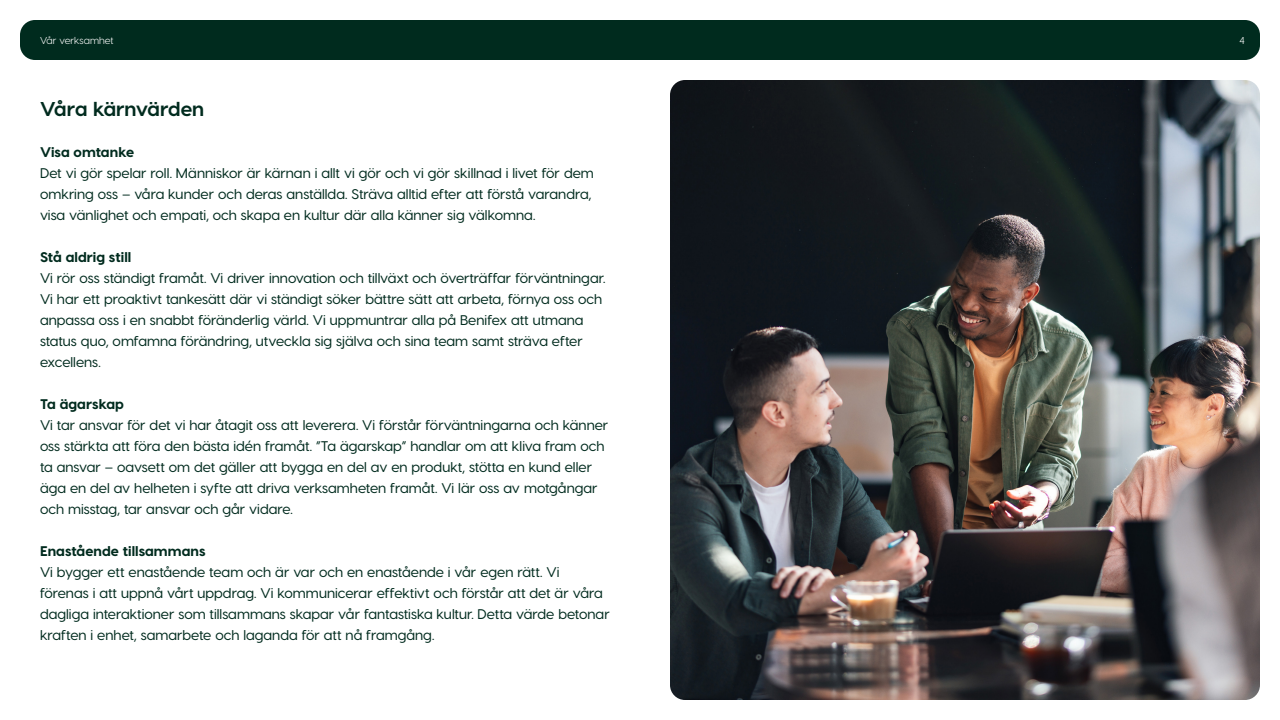
<style>
.page{position:relative;width:1280px;height:720px;background:#fff}
.page>*{position:absolute;margin:0;border:0;box-sizing:border-box;transform-origin:0 0}
.t1{font:700 20px "Visby CF";letter-spacing:-.015em;color:#002b1e}
.t2{font:500 14px/21px "Visby CF";color:#002b1e}
.t3{font:800 14px "Visby CF";color:#002b1e}
.t4{font:10px "Visby CF";letter-spacing:.005em;color:#fff}
</style>
<div class="page">
<img style="left:670px;top:80px;width:590px;height:620px">
<div style="left:20px;top:20px;width:1240px;height:40px;background:#002b1e;border-radius:15px"></div>
<p class="t4" style="left:40px;top:35px;width:75px">Vår verksamhet</p>
<p class="t4" style="left:1240px;top:35px;width:7px">4</p>
<h1 class="t1" style="left:40px;top:96px;width:166px">Våra kärnvärden</h1>
<p class="t3" style="left:40px;top:143px;width:96px">Visa omtanke</p>
<p class="t2" style="left:40px;top:162px;width:555px">Det vi gör spelar roll. Människor är kärnan i allt vi gör och vi gör skillnad i livet för dem omkring oss – våra kunder och deras anställda. Sträva alltid efter att förstå varandra, visa vänlighet och empati, och skapa en kultur där alla känner sig välkomna.</p>
<p class="t3" style="left:40px;top:248px;width:93px">Stå aldrig still</p>
<p class="t2" style="left:40px;top:267px;width:567px">Vi rör oss ständigt framåt. Vi driver innovation och tillväxt och överträffar förväntningar.<br>Vi har ett proaktivt tankesätt där vi ständigt söker bättre sätt att arbeta, förnya oss och anpassa oss i en snabbt föränderlig värld. Vi uppmuntrar alla på Benifex att utmana status quo, omfamna förändring, utveckla sig själva och sina team samt sträva efter excellens.</p>
<p class="t3" style="left:40px;top:395px;width:85px">Ta ägarskap</p>
<p class="t2" style="left:40px;top:414px;width:570px">Vi tar ansvar för det vi har åtagit oss att leverera. Vi förstår förväntningarna och känner oss stärkta att föra den bästa idén framåt. ”Ta ägarskap” handlar om att kliva fram och ta ansvar – oavsett om det gäller att bygga en del av en produkt, stötta en kund eller äga en del av helheten i syfte att driva verksamheten framåt. Vi lär oss av motgångar och misstag, tar ansvar och går vidare.</p>
<p class="t3" style="left:40px;top:542px;width:167px">Enastående tillsammans</p>
<p class="t2" style="left:40px;top:561px;width:571px">Vi bygger ett enastående team och är var och en enastående i vår egen rätt. Vi förenas i att uppnå vårt uppdrag. Vi kommunicerar effektivt och förstår att det är våra dagliga interaktioner som tillsammans skapar vår fantastiska kultur. Detta värde betonar kraften i enhet, samarbete och laganda för att nå framgång.</p>
</div>
